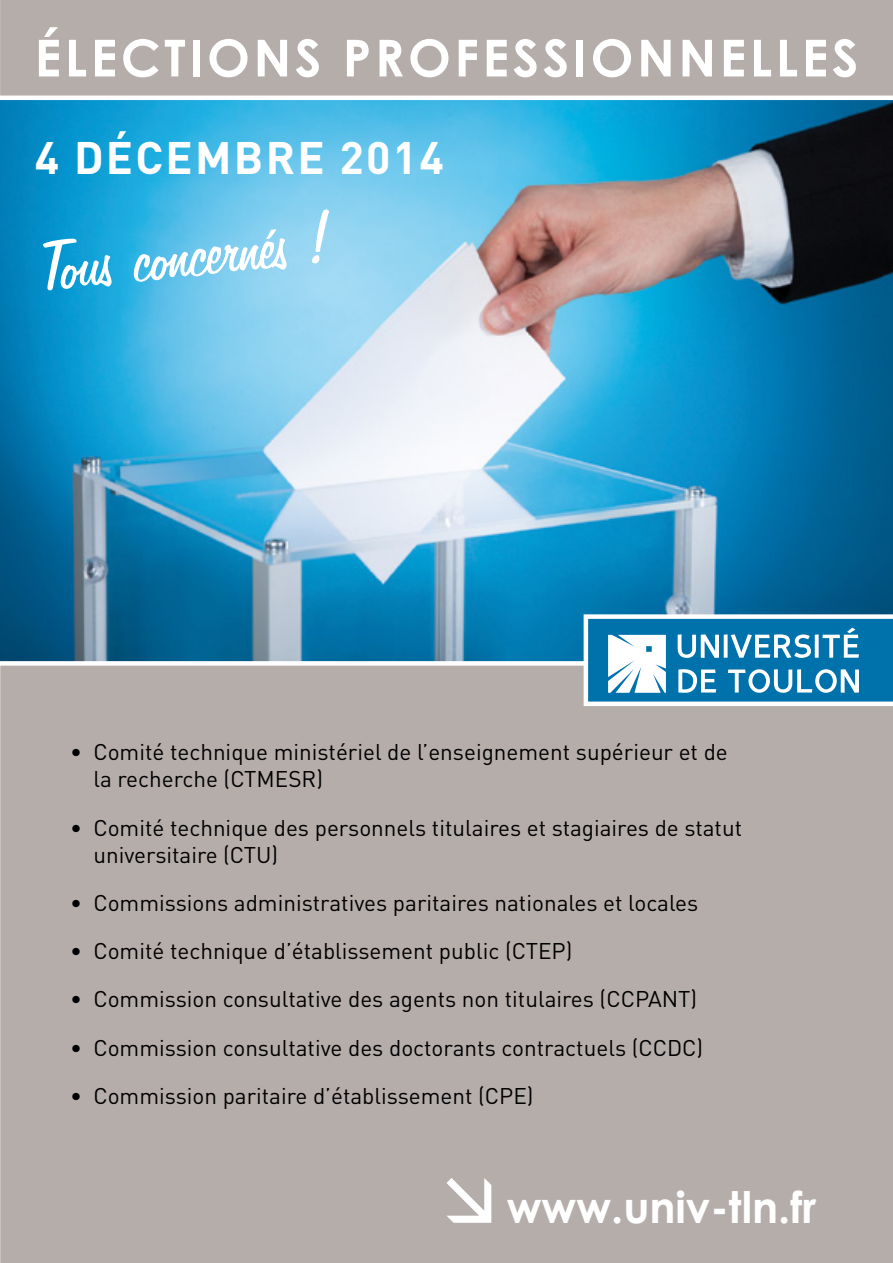
<style>
.page{position:relative;width:893px;height:1263px;background:#fff}
.page>*{position:absolute;margin:0;border:0;box-sizing:border-box;transform-origin:0 0}
.t1{font:79.5px "Freehand 575 BT Regular B";color:#fff}
.t2{font:700 51px "Century Gothic";letter-spacing:.07em;color:#fff}
.t3{font:700 45px "DIN";letter-spacing:.05em;color:#fff}
.t4{font:700 43.5px "Century Gothic";color:#fff}
.t5{font:22.5px/27px "DIN";color:#000}
</style>
<div class="page">
<img style="left:0;top:100px;width:893px;height:561px">
<div style="left:0;top:661px;width:893px;height:602px;background:#b5adaa"></div>
<div style="left:0;top:0;width:893px;height:96px;background:#b5adaa"></div>
<svg style="left:446px;top:1178px;width:45px;height:45px"></svg>
<svg style="left:584px;top:614px;width:309px;height:92px"></svg>
<h2 class="t2" style="left:35px;top:26px;width:825px">ÉLECTIONS PROFESSIONNELLES</h2>
<h3 class="t3" style="left:35px;top:129px;width:411px">4 DÉCEMBRE 2014</h3>
<h1 class="t1" style="left:35px;top:225px;width:295px;rotate:-5deg">Tous concernés !</h1>
<p class="t5" style="left:93px;top:738px;width:636px;text-indent:-23px">• Comité technique ministériel de l’enseignement supérieur et de la recherche (CTMESR)</p>
<p class="t5" style="left:93px;top:813px;width:650px;text-indent:-23px">• Comité technique des personnels titulaires et stagiaires de statut universitaire (CTU)</p>
<p class="t5" style="left:70px;top:889px;width:630px">• Commissions administratives paritaires nationales et locales</p>
<p class="t5" style="left:70px;top:937px;width:504px">• Comité technique d’établissement public (CTEP)</p>
<p class="t5" style="left:70px;top:985px;width:629px">• Commission consultative des agents non titulaires (CCPANT)</p>
<p class="t5" style="left:70px;top:1034px;width:635px">• Commission consultative des doctorants contractuels (CCDC)</p>
<p class="t5" style="left:70px;top:1082px;width:465px">• Commission paritaire d’établissement (CPE)</p>
<h3 class="t4" style="left:507px;top:1180px;width:311px">www.univ-tln.fr</h3>
</div>
